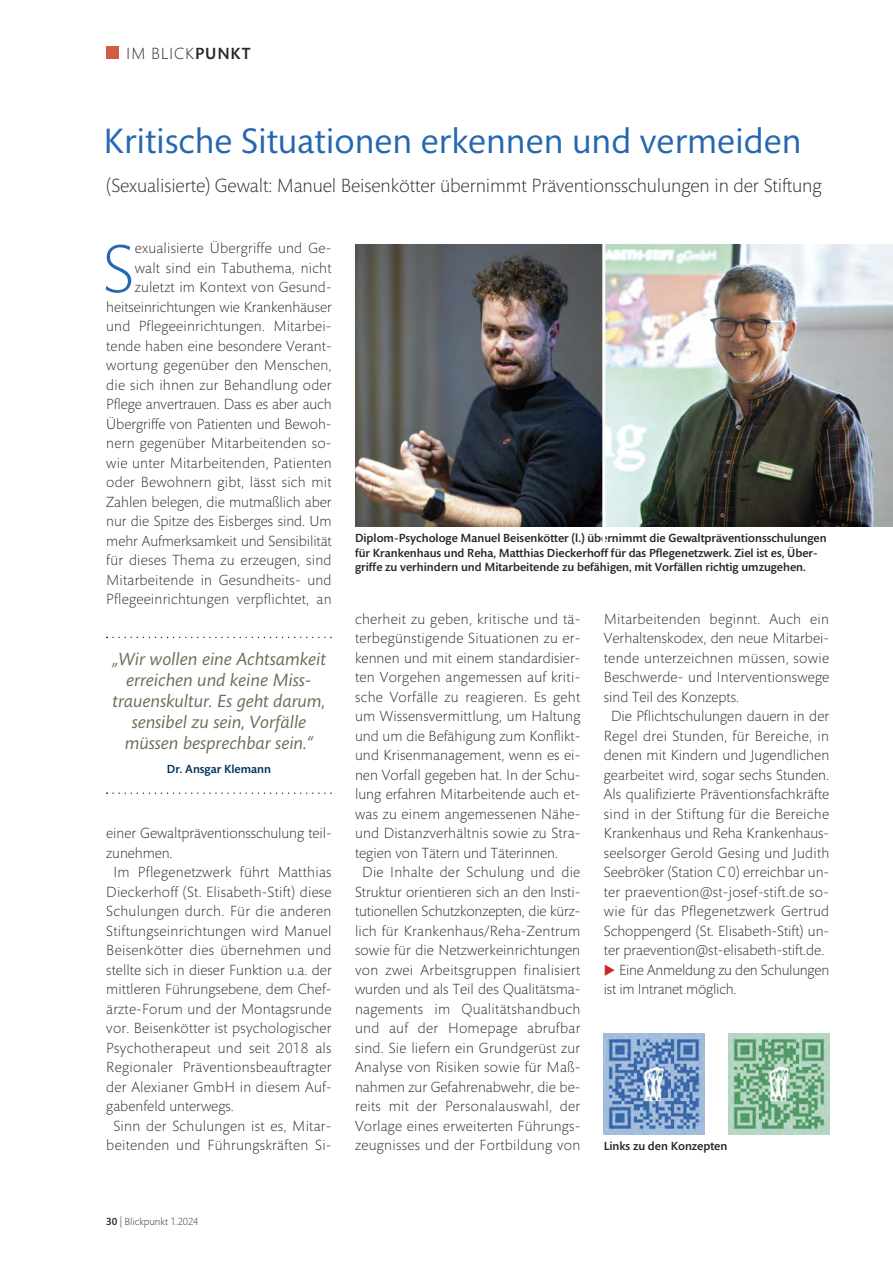
<style>
.page{position:relative;width:893px;height:1263px;background:#fff}
.page>*{position:absolute;margin:0;border:0;box-sizing:border-box;transform-origin:0 0}
.t1{font:300 69.15px "Mundo Sans Pro";color:#2567b0}
.t2{font:36px "Mundo Sans Pro";color:#2567b0}
.t3{font:300 19.5px "Mundo Sans Pro";letter-spacing:-.005em;color:#272627}
.t4{font:italic 18px/21px "Mundo Sans Pro";color:#6b6d59;text-align:center}
.t5{font:300 16.5px "Mundo Sans Pro";letter-spacing:.05em;color:#272627}
.t6{font:300 15px/19.5px "Mundo Sans Pro";letter-spacing:.015em;color:#272627;text-align:right}
.t7{font:300 15px/19.5px "Mundo Sans Pro";letter-spacing:-.015em;color:#272627}
.t8{font:300 15px "Mundo Sans Pro";letter-spacing:-.005em;color:#272627}
.t9{font:300 15px "Mundo Sans Pro";letter-spacing:-.01em;color:#272627}
.t10{font:500 12px/14.4px "Mundo Sans Pro";color:#272627}
.t11{font:500 12px "Mundo Sans Pro";color:#003059}
.t12{font:300 10.5px "Mundo Sans Pro";color:#272627}
.s1{font-weight:500}
.s2{color:#cc262b}
</style>
<div class="page">
<div style="left:106px;top:47px;width:13px;height:12px;background:#d35a46"></div>
<img style="left:605px;top:245px;width:288px;height:281px">
<img style="left:355px;top:245px;width:247px;height:281px">
<svg style="left:106px;top:637px;width:226px;height:1px"></svg>
<svg style="left:106px;top:792px;width:226px;height:2px"></svg>
<img style="left:604px;top:1033px;width:101px;height:101px">
<img style="left:728px;top:1033px;width:101px;height:101px">
<p class="t5" style="left:126px;top:47px;width:126px">IM BLICK<span class="s1">PUNKT</span></p>
<h2 class="t2" style="left:104px;top:128px;width:700px">Kritische Situationen erkennen und vermeiden</h2>
<h3 class="t3" style="left:106px;top:179px;width:717px">(Sexualisierte) Gewalt: Manuel Beisenkötter übernimmt Präventionsschulungen in der Stiftung</h3>
<p class="t6" style="left:106px;top:240px;width:227px">exualisierte Übergriffe und Ge&shy;walt sind ein Tabuthema, nicht zuletzt im Kontext von Gesund&shy;heitseinrichtungen wie Krankenhäuser und Pflegeeinrichtungen. Mitarbei&shy;tende haben eine besondere Verant&shy;wortung gegenüber den Menschen, die sich ihnen zur Behandlung oder Pflege anvertrauen. Dass es aber auch Übergriffe von Patienten und Bewoh&shy;nern gegenüber Mitarbeitenden so&shy;wie unter Mitarbeitenden, Patienten oder Bewohnern gibt, lässt sich mit Zahlen belegen, die mutmaßlich aber nur die Spitze des Eisberges sind. Um mehr Aufmerksamkeit und Sensibilität für dieses Thema zu erzeugen, sind Mitarbeitende in Gesundheits- und Pflegeeinrichtungen verpflichtet, an</p>
<h1 class="t1" style="left:103px;top:243px;width:33px">S</h1>
<p class="t4" style="left:112px;top:650px;width:215px">„Wir wollen eine Achtsamkeit erreichen und keine Miss&shy;trauenskultur. Es geht darum, sensibel zu sein, Vorfälle müssen besprechbar sein.“</p>
<p class="t11" style="left:167px;top:765px;width:106px">Dr. Ansgar Klemann</p>
<p class="t8" style="left:106px;top:827px;width:227px">einer Gewaltpräventionsschulung teil-</p>
<p class="t8" style="left:106px;top:847px;width:68px">zunehmen.</p>
<p class="t6" style="left:113px;top:864px;width:220px">Im Pflegenetzwerk führt Matthias</p>
<p class="t6" style="left:106px;top:883px;width:227px">Dieckerhoff (St. Elisabeth-Stift) diese</p>
<p class="t6" style="left:106px;top:903px;width:227px">Schulungen durch. Für die anderen</p>
<p class="t6" style="left:106px;top:922px;width:227px">Stiftungseinrichtungen wird Manuel</p>
<p class="t6" style="left:106px;top:942px;width:227px">Beisenkötter dies übernehmen und</p>
<p class="t6" style="left:106px;top:961px;width:227px">stellte sich in dieser Funktion u.a. der</p>
<p class="t6" style="left:106px;top:981px;width:227px">mittleren Führungsebene, dem Chef-</p>
<p class="t6" style="left:106px;top:1000px;width:227px">ärzte-Forum und der Montagsrunde</p>
<p class="t6" style="left:106px;top:1020px;width:227px">vor. Beisenkötter ist psychologischer</p>
<p class="t6" style="left:106px;top:1039px;width:227px">Psychotherapeut und seit 2018 als</p>
<p class="t6" style="left:106px;top:1059px;width:227px">Regionaler Präventionsbeauftragter</p>
<p class="t6" style="left:106px;top:1078px;width:227px">der Alexianer GmbH in diesem Auf-</p>
<p class="t6" style="left:106px;top:1098px;width:129px">gabenfeld unterwegs.</p>
<p class="t6" style="left:113px;top:1117px;width:220px">Sinn der Schulungen ist es, Mitar-</p>
<p class="t6" style="left:106px;top:1137px;width:227px">beitenden und Führungskräften Si-</p>
<p class="t10" style="left:355px;top:532px;width:473px">Diplom-Psychologe Manuel Beisenkötter (l.) übernimmt die Gewaltpräventionsschulungen für Krankenhaus und Reha, Matthias Dieckerhoff für das Pflegenetzwerk. Ziel ist es, Über&shy;griffe zu verhindern und Mitarbeitende zu befähigen, mit Vorfällen richtig umzugehen.</p>
<p class="t6" style="left:355px;top:610px;width:227px">cherheit zu geben, kritische und tä-</p>
<p class="t6" style="left:355px;top:630px;width:227px">terbegünstigende Situationen zu er-</p>
<p class="t6" style="left:355px;top:649px;width:227px">kennen und mit einem standardisier-</p>
<p class="t6" style="left:355px;top:669px;width:227px">ten Vorgehen angemessen auf kriti-</p>
<p class="t6" style="left:355px;top:688px;width:227px">sche Vorfälle zu reagieren. Es geht</p>
<p class="t6" style="left:355px;top:708px;width:227px">um Wissensvermittlung, um Haltung</p>
<p class="t6" style="left:355px;top:727px;width:227px">und um die Befähigung zum Konflikt-</p>
<p class="t6" style="left:355px;top:747px;width:227px">und Krisenmanagement, wenn es ei-</p>
<p class="t6" style="left:355px;top:766px;width:227px">nen Vorfall gegeben hat. In der Schu-</p>
<p class="t6" style="left:355px;top:786px;width:227px">lung erfahren Mitarbeitende auch et-</p>
<p class="t6" style="left:355px;top:805px;width:227px">was zu einem angemessenen Nähe-</p>
<p class="t6" style="left:355px;top:825px;width:227px">und Distanzverhältnis sowie zu Stra-</p>
<p class="t6" style="left:355px;top:844px;width:205px">tegien von Tätern und Täterinnen.</p>
<p class="t6" style="left:362px;top:864px;width:220px">Die Inhalte der Schulung und die</p>
<p class="t6" style="left:355px;top:883px;width:227px">Struktur orientieren sich an den Insti-</p>
<p class="t9" style="left:355px;top:905px;width:227px">tutionellen Schutzkonzepten, die kürz-</p>
<p class="t6" style="left:355px;top:922px;width:227px">lich für Krankenhaus/Reha-Zentrum</p>
<p class="t6" style="left:355px;top:942px;width:227px">sowie für die Netzwerkeinrichtungen</p>
<p class="t6" style="left:355px;top:961px;width:227px">von zwei Arbeitsgruppen finalisiert</p>
<p class="t6" style="left:355px;top:981px;width:227px">wurden und als Teil des Qualitätsma-</p>
<p class="t6" style="left:355px;top:1000px;width:227px">nagements im Qualitätshandbuch</p>
<p class="t6" style="left:355px;top:1020px;width:227px">und auf der Homepage abrufbar</p>
<p class="t6" style="left:355px;top:1039px;width:227px">sind. Sie liefern ein Grundgerüst zur</p>
<p class="t6" style="left:355px;top:1059px;width:227px">Analyse von Risiken sowie für Maß-</p>
<p class="t6" style="left:355px;top:1078px;width:227px">nahmen zur Gefahrenabwehr, die be-</p>
<p class="t6" style="left:355px;top:1098px;width:227px">reits mit der Personalauswahl, der</p>
<p class="t6" style="left:355px;top:1117px;width:227px">Vorlage eines erweiterten Führungs-</p>
<p class="t6" style="left:355px;top:1137px;width:227px">zeugnisses und der Fortbildung von</p>
<p class="t6" style="left:604px;top:610px;width:227px">Mitarbeitenden beginnt. Auch ein</p>
<p class="t6" style="left:604px;top:630px;width:227px">Verhaltenskodex, den neue Mitarbei-</p>
<p class="t6" style="left:604px;top:649px;width:227px">tende unterzeichnen müssen, sowie</p>
<p class="t6" style="left:604px;top:669px;width:227px">Beschwerde- und Interventionswege</p>
<p class="t6" style="left:604px;top:688px;width:137px">sind Teil des Konzepts.</p>
<p class="t6" style="left:611px;top:708px;width:220px">Die Pflichtschulungen dauern in der</p>
<p class="t6" style="left:604px;top:727px;width:227px">Regel drei Stunden, für Bereiche, in</p>
<p class="t6" style="left:604px;top:747px;width:227px">denen mit Kindern und Jugendlichen</p>
<p class="t6" style="left:604px;top:766px;width:227px">gearbeitet wird, sogar sechs Stunden.</p>
<p class="t6" style="left:604px;top:786px;width:227px">Als qualifizierte Präventionsfachkräfte</p>
<p class="t6" style="left:604px;top:805px;width:227px">sind in der Stiftung für die Bereiche</p>
<p class="t6" style="left:604px;top:825px;width:227px">Krankenhaus und Reha Krankenhaus-</p>
<p class="t6" style="left:604px;top:844px;width:227px">seelsorger Gerold Gesing und Judith</p>
<p class="t6" style="left:604px;top:864px;width:227px">Seebröker (Station C 0) erreichbar un-</p>
<p class="t6" style="left:604px;top:883px;width:227px">ter praevention@st-josef-stift.de so-</p>
<p class="t6" style="left:604px;top:903px;width:227px">wie für das Pflegenetzwerk Gertrud</p>
<p class="t6" style="left:604px;top:922px;width:227px">Schoppengerd (St. Elisabeth-Stift) un-</p>
<p class="t6" style="left:604px;top:942px;width:222px">ter praevention@st-elisabeth-stift.de.</p>
<p class="t7" style="left:604px;top:961px;width:227px"><span class="s2">◆</span> Eine Anmeldung zu den Schulungen ist im Intranet möglich.</p>
<p class="t10" style="left:604px;top:1140px;width:125px">Links zu den Konzepten</p>
<p class="t12" style="left:106px;top:1217px;width:94px"><span class="s1">30</span> | Blickpunkt 1.2024</p>
</div>
